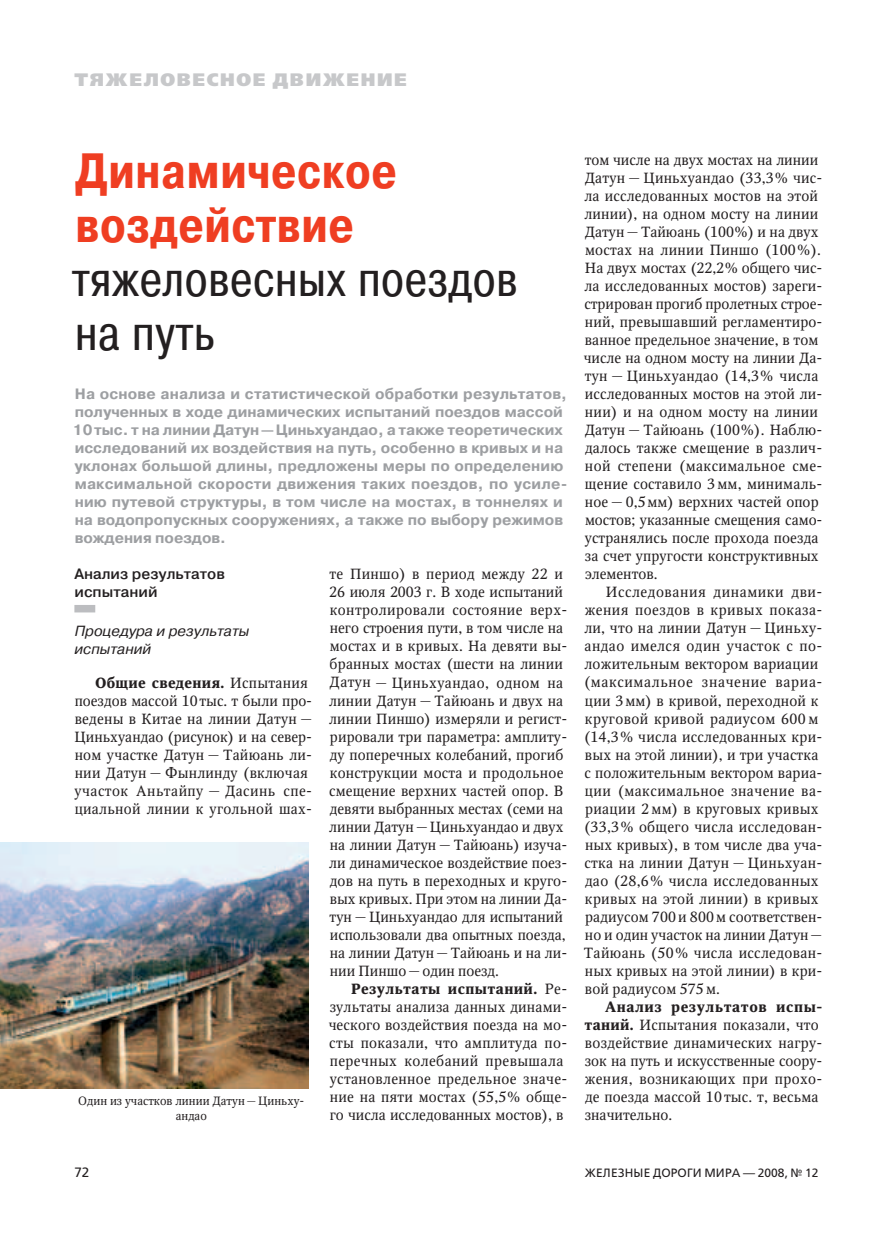
<style>
.page{position:relative;width:893px;height:1234px;background:#fff}
.page>*{position:absolute;margin:0;border:0;box-sizing:border-box;transform-origin:0 0}
.t1{font:49.5px/54px "Pragmatica Cond";color:#231f20}
.t2{font:700 49.5px/54px "Pragmatica Cond";color:#ef3e22}
.t3{font:800 18px "Free Set";letter-spacing:.09em;color:#c7c8ca}
.t4{font:700 15px/18px "Pragmatica";color:#9d9fa2}
.t5{font:500 15px/18px "Pragmatica";color:#231f20}
.t6{font:14.7px/18px "Octava";letter-spacing:.01em;color:#231f20}
.t7{font:italic 14.7px/18px "Pragmatica";color:#231f20}
.t8{font:13.5px "Free Set";color:#231f20}
.t9{font:12px/15px "Octava";color:#231f20;text-align:center}
.t10{font:12px "Free Set";letter-spacing:.01em;color:#231f20}
.s1{font-weight:700}
</style>
<div class="page">
<div style="left:74px;top:604px;width:21px;height:8px;background:#bcbdc0"></div>
<img style="left:0;top:842px;width:308px;height:245px">
<p class="t3" style="left:74px;top:68px;width:334px">Тяжеловесное движение</p>
<h1 class="t2" style="left:75px;top:147px;width:324px">Динамическое воздействие</h1>
<h1 class="t1" style="left:72px;top:251px;width:448px">тяжеловесных поездов на путь</h1>
<p class="t4" style="left:73px;top:385px;width:496px">На основе анализа и статистической обработки результатов, полученных в ходе динамических испытаний поездов массой 10тыс. т на линии Датун—Циньхуандао, а также теоретических исследований их воздействия на путь, особенно в кривых и на уклонах большой длины, предложены меры по определению максимальной скорости движения таких поездов, по усиле&shy;нию путевой структуры, в том числе на мостах, в тоннелях и на водопропускных сооружениях, а также по выбору режимов вождения поездов.</p>
<p class="t5" style="left:74px;top:565px;width:152px">Анализ результатов испытаний</p>
<p class="t7" style="left:74px;top:622px;width:176px">Процедура и результаты испытаний</p>
<p class="t6" style="left:75px;top:673px;width:240px;text-indent:20px"><span class="s1">Общие сведения.</span> Испытания поездов массой 10тыс. т были про&shy;ведены в Китае на линии Датун —<br>Циньхуандао (рисунок) и на север&shy;ном участке Датун — Тайюань ли&shy;нии Датун — Фынлинду (включая участок Аньтайпу — Дасинь спе&shy;циальной линии к угольной шах-</p>
<p class="t9" style="left:78px;top:1092px;width:228px">Один из участков линии Датун—Циньху&shy;андао</p>
<p class="t6" style="left:329px;top:565px;width:240px">те Пиншо) в период между 22 и<br>26 июля 2003 г. В ходе испытаний контролировали состояние верх&shy;него строения пути, в том числе на мостах и в кривых. На девяти вы&shy;бранных мостах (шести на линии<br>Датун — Циньхуандао, одном на линии Датун — Тайюань и двух на линии Пиншо) измеряли и регист&shy;рировали три параметра: амплиту&shy;ду поперечных колебаний, прогиб конструкции моста и продольное смещение верхних частей опор. В девяти выбранных местах (семи на линии Датун—Циньхуандао и двух на линии Датун — Тайюань) изуча&shy;ли динамическое воздействие поез&shy;дов на путь в переходных и круго&shy;вых кривых. При этом на линии Да&shy;тун—Циньхуандао для испытаний использовали два опытных поезда, на линии Датун—Тайюань и на ли&shy;нии Пиншо—один поезд.</p>
<p class="t6" style="left:329px;top:979px;width:240px;text-indent:22px"><span class="s1">Результаты испытаний.</span> Ре&shy;зультаты анализа данных динами&shy;ческого воздействия поезда на мо&shy;сты показали, что амплитуда по&shy;перечных колебаний превышала установленное предельное значе&shy;ние на пяти мостах (55,5% обще&shy;го числа исследованных мостов), в</p>
<p class="t6" style="left:584px;top:151px;width:240px">том числе на двух мостах на линии<br>Датун — Циньхуандао (33,3% чис&shy;ла исследованных мостов на этой линии), на одном мосту на линии<br>Датун—Тайюань (100%) и на двух мостах на линии Пиншо (100%).<br>На двух мостах (22,2% общего чис&shy;ла исследованных мостов) зареги&shy;стрирован прогиб пролетных строе&shy;ний, превышавший регламентиро&shy;ванное предельное значение, в том числе на одном мосту на линии Да&shy;тун — Циньхуандао (14,3% числа исследованных мостов на этой ли&shy;нии) и на одном мосту на линии<br>Датун — Тайюань (100%). Наблю&shy;далось также смещение в различ&shy;ной степени (максимальное сме&shy;щение составило 3мм, минималь&shy;ное — 0,5мм) верхних частей опор мостов; указанные смещения само&shy;устранялись после прохода поезда за счет упругости конструктивных элементов.</p>
<p class="t6" style="left:584px;top:583px;width:240px;text-indent:22px">Исследования динамики дви&shy;жения поездов в кривых показа&shy;ли, что на линии Датун — Циньху&shy;андао имелся один участок с по&shy;ложительным вектором вариации (максимальное значение вариа&shy;ции 3мм) в кривой, переходной к круговой кривой радиусом 600 м (14,3% числа исследованных кри&shy;вых на этой линии), и три участка с положительным вектором вариа&shy;ции (максимальное значение ва&shy;риации 2 мм) в круговых кривых (33,3% общего числа исследован&shy;ных кривых), в том числе два уча&shy;стка на линии Датун — Циньхуан&shy;дао (28,6% числа исследованных кривых на этой линии) в кривых радиусом 700и 800м соответствен&shy;но и один участок на линии Датун—<br>Тайюань (50% числа исследован&shy;ных кривых на этой линии) в кри&shy;вой радиусом 575м.</p>
<p class="t6" style="left:585px;top:997px;width:239px;text-indent:21px"><span class="s1">Анализ результатов испы&shy;таний.</span> Испытания показали, что воздействие динамических нагру&shy;зок на путь и искусственные соору&shy;жения, возникающих при прохо&shy;де поезда массой 10 тыс. т, весьма значительно.</p>
<p class="t8" style="left:74px;top:1163px;width:17px">72</p>
<p class="t10" style="left:585px;top:1165px;width:235px">Железные дороги мира — 2008, № 12</p>
</div>
